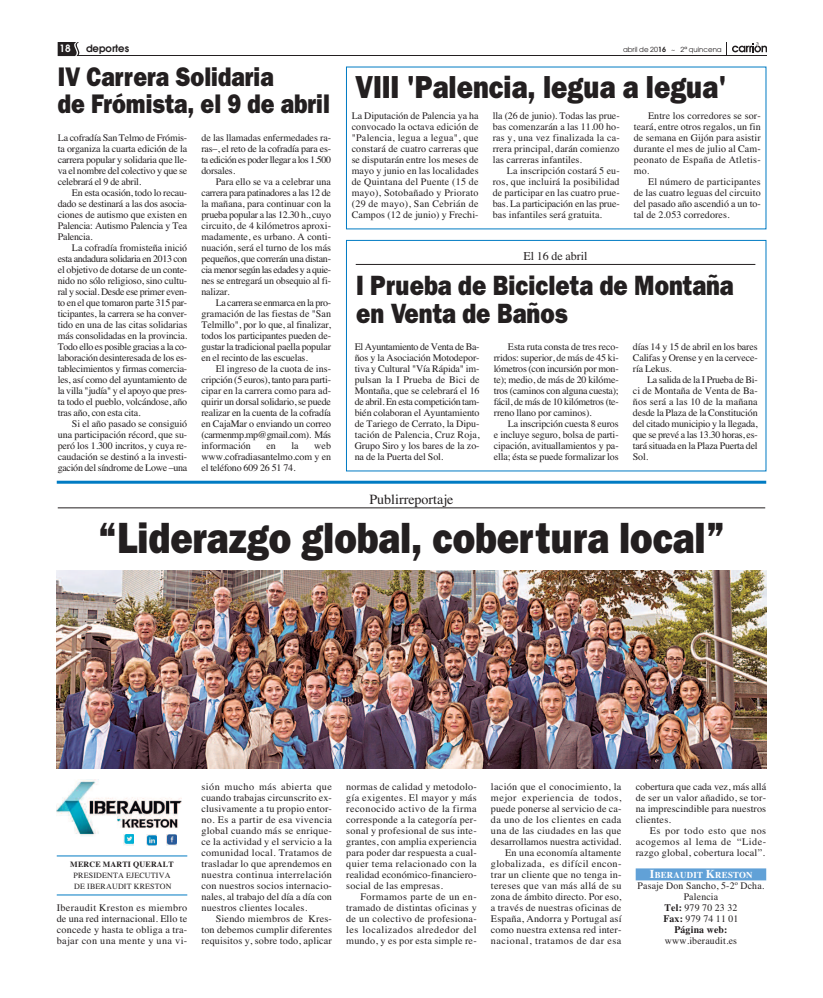
<style>
.page{position:relative;width:823px;height:998px;background:#fff}
.page>*{position:absolute;margin:0;border:0;box-sizing:border-box;transform-origin:0 0}
.t1{font:800 43.9px "Franklin Gothic";color:#231f20;scale:.85 1}
.t2{font:800 32px "Franklin Gothic";color:#231f20;scale:.85 1}
.t3{font:800 28px/28px "Franklin Gothic";color:#231f20;scale:.85 1}
.t4{font:800 27px/27px "Franklin Gothic";color:#231f20;scale:.85 1}
.t5{font:14px "Times";color:#231f20}
.t6{font:12px "Times";color:#231f20}
.t7{font:10px/11px "Times";letter-spacing:.005em;color:#231f20;text-align:justify}
.t8{font:600 10px "Avant Garde";color:#231f20}
.t9{font:600 10px "Avant Garde";color:#fff}
.t10{font:700 9px "Times";letter-spacing:.025em;color:#fff}
.t11{font:8px/11px "Times";letter-spacing:.02em;color:#231f20}
.t12{font:700 8px "Times";letter-spacing:.02em;color:#231f20}
.t13{font:7px "Avant Garde";color:#231f20}
.s1{font-weight:600}
.s2{font-size:12px}
.s3{font-weight:700}
</style>
<div class="page">
<div style="left:346px;top:240px;width:419px;height:231px;border:1px solid #007bc3"></div>
<hr style="left:57px;top:856px;width:130px;height:1px;background:#007bc3">
<hr style="left:57px;top:895px;width:130px;height:1px;background:#007bc3">
<div style="left:635px;top:868px;width:130px;height:12px;background:#61a1d7"></div>
<svg style="left:58px;top:42px;width:21px;height:14px"></svg>
<hr style="left:77px;top:55px;width:688px;height:1px;background:#231f20">
<svg style="left:726px;top:42px;width:39px;height:13px"></svg>
<img style="left:57px;top:570px;width:708px;height:198px">
<hr style="left:58px;top:508px;width:706px;height:1px;background:#231f20">
<hr style="left:57px;top:481px;width:708px;height:3px;background:#007bc3">
<img style="left:57px;top:779px;width:124px;height:57px">
<svg style="left:123px;top:834px;width:11px;height:11px"></svg>
<svg style="left:166px;top:834px;width:11px;height:11px"></svg>
<svg style="left:146px;top:834px;width:11px;height:11px"></svg>
<hr style="left:355px;top:264px;width:400px;height:1px;background:#231f20">
<p class="t9" style="left:60px;top:45px;width:13px">18</p>
<p class="t8" style="left:86px;top:45px;width:44px">deportes</p>
<p class="t13" style="left:622px;top:47px;width:100px">abril de 20<span class="s1">16</span> ~ 2ª quincena</p>
<h3 class="t4" style="left:58px;top:64px;width:321px">IV Carrera Solidaria<br>de Frómista, el 9 de abril</h3>
<p class="t7" style="left:58px;top:132px;width:131px">La cofradía San Telmo de Frómis&shy;ta organiza la cuarta edición de la carrera popular y solidaria que lle&shy;va el nombre del colectivo y que se celebrará el 9 de abril.</p>
<p class="t7" style="left:58px;top:187px;width:131px;text-indent:14px">En esta ocasión, todo lo recau&shy;dado se destinará a las dos asocia&shy;ciones de autismo que existen en Palencia: Autismo Palencia y Tea Palencia.</p>
<p class="t7" style="left:58px;top:242px;width:131px;text-indent:14px">La cofradía fromisteña inició esta andadura solidaria en 2013 con el objetivo de dotarse de un conte&shy;nido no sólo religioso, sino cultu&shy;ral y social. Desde ese primer even&shy;to en el que tomaron parte 315 par&shy;ticipantes, la carrera se ha conver&shy;tido en una de las citas solidarias más consolidadas en la provincia.<br>Todo ello es posible gracias a la co&shy;laboración desinteresada de los es&shy;tablecimientos y firmas comercia&shy;les, así como del ayuntamiento de la villa "judía" y el apoyo que pres&shy;ta todo el pueblo, volcándose, año tras año, con esta cita.</p>
<p class="t7" style="left:58px;top:418px;width:131px;text-indent:14px">Si el año pasado se consiguió una participación récord, que su&shy;peró los 1.300 incritos, y cuya re&shy;caudación se destinó a la investi&shy;gación del síndrome de Lowe –una</p>
<p class="t7" style="left:201px;top:132px;width:131px">de las llamadas enfermedades ra&shy;ras–, el reto de la cofradía para es&shy;ta edición es poder llegar a los 1.500 dorsales.</p>
<p class="t7" style="left:201px;top:176px;width:131px;text-indent:14px">Para ello se va a celebrar una carrera para patinadores a las 12 de la mañana, para continuar con la prueba popular a las 12.30 h., cuyo circuito, de 4 kilómetros aproxi&shy;madamente, es urbano. A conti&shy;nuación, será el turno de los más pequeños, que correrán una distan&shy;cia menor según las edades y a quie&shy;nes se entregará un obsequio al fi&shy;nalizar.</p>
<p class="t7" style="left:201px;top:297px;width:131px;text-indent:14px">La carrera se enmarca en la pro&shy;gramación de las fiestas de "San Telmillo", por lo que, al finalizar, todos los participantes pueden de&shy;gustar la tradicional paella popular en el recinto de las escuelas.</p>
<p class="t7" style="left:201px;top:363px;width:131px;text-indent:14px">El ingreso de la cuota de ins&shy;cripción (5 euros), tanto para parti&shy;cipar en la carrera como para ad&shy;quirir un dorsal solidario, se puede realizar en la cuenta de la cofradía en CajaMar o enviando un correo (carmenmp.mp@gmail.com). Más información</p>
<p class="t7" style="left:266px;top:440px;width:11px">en</p>
<p class="t7" style="left:291px;top:440px;width:9px">la</p>
<p class="t7" style="left:201px;top:440px;width:131px;text-indent:113px">web www.cofradiasantelmo.com y en el teléfono 609 26 51 74.</p>
<h2 class="t2" style="left:355px;top:68px;width:438px">VIII 'Palencia, legua a legua'</h2>
<p class="t7" style="left:351px;top:110px;width:128px">La Diputación de Palencia ya ha convocado la octava edición de "Palencia, legua a legua", que constará de cuatro carreras que se disputarán entre los meses de mayo y junio en las localidades de Quintana del Puente (15 de mayo), Sotobañado y Priorato (29 de mayo), San Cebrián de Campos (12 de junio) y Frechi-</p>
<p class="t7" style="left:492px;top:110px;width:128px">lla (26 de junio). Todas las prue&shy;bas comenzarán a las 11.00 ho&shy;ras y, una vez finalizada la ca&shy;rrera principal, darán comienzo las carreras infantiles.</p>
<p class="t7" style="left:492px;top:165px;width:128px;text-indent:14px">La inscripción costará 5 eu&shy;ros, que incluirá la posibilidad de participar en las cuatro prue&shy;bas. La participación en las prue&shy;bas infantiles será gratuita.</p>
<p class="t6" style="left:523px;top:249px;width:66px">El 16 de abril</p>
<p class="t7" style="left:633px;top:110px;width:128px;text-indent:14px">Entre los corredores se sor&shy;teará, entre otros regalos, un fin de semana en Gijón para asistir durante el mes de julio al Cam&shy;peonato de España de Atletis&shy;mo.</p>
<p class="t7" style="left:633px;top:176px;width:128px;text-indent:14px">El número de participantes de las cuatro leguas del circuito del pasado año ascendió a un to&shy;tal de 2.053 corredores.</p>
<h3 class="t3" style="left:356px;top:272px;width:445px">I Prueba de Bicicleta de Montaña en Venta de Baños</h3>
<p class="t7" style="left:354px;top:341px;width:126px">El Ayuntamiento de Venta de Ba&shy;ños y la Asociación Motodepor&shy;tiva y Cultural "Vía Rápida" im&shy;pulsan la I Prueba de Bici de Montaña, que se celebrará el 16 de abril. En esta competición tam&shy;bién colaboran el Ayuntamiento de Tariego de Cerrato, la Dipu&shy;tación de Palencia, Cruz Roja, Grupo Siro y los bares de la zo&shy;na de la Puerta del Sol.</p>
<p class="t7" style="left:493px;top:341px;width:126px;text-indent:14px">Esta ruta consta de tres reco&shy;rridos: superior, de más de 45 ki&shy;lómetros (con incursión por mon&shy;te); medio, de más de 20 kilóme&shy;tros (caminos con alguna cuesta); fácil, de más de 10 kilómetros (te&shy;rreno llano por caminos).</p>
<p class="t7" style="left:493px;top:418px;width:126px;text-indent:14px">La inscripción cuesta 8 euros e incluye seguro, bolsa de parti&shy;cipación, avituallamientos y pa&shy;ella; ésta se puede formalizar los</p>
<p class="t7" style="left:632px;top:341px;width:126px">días 14 y 15 de abril en los bares Califas y Orense y en la cervece&shy;ría Lekus.</p>
<p class="t7" style="left:632px;top:374px;width:126px;text-indent:14px">La salida de la I Prueba de Bi&shy;ci de Montaña de Venta de Ba&shy;ños será a las 10 de la mañana desde la Plaza de la Constitución del citado municipio y la llegada, que se prevé a las 13.30 horas, es&shy;tará situada en la Plaza Puerta del Sol.</p>
<h3 class="t5" style="left:369px;top:491px;width:85px">Publirreportaje</h3>
<h1 class="t1" style="left:98px;top:513px;width:739px">“Liderazgo global, cobertura local”</h1>
<p class="t12" style="left:70px;top:860px;width:105px">MERCE MARTI QUERALT</p>
<p class="t11" style="left:73px;top:870px;width:100px">PRESIDENTA EJECUTIVA<br>DE IBERAUDIT KRESTON</p>
<p class="t7" style="left:57px;top:902px;width:132px">Iberaudit Kreston es miembro de una red internacional. Ello te concede y hasta te obliga a tra&shy;bajar con una mente y una vi-</p>
<p class="t7" style="left:201px;top:781px;width:132px">sión mucho más abierta que cuando trabajas circunscrito ex&shy;clusivamente a tu propio entor&shy;no. Es a partir de esa vivencia global cuando más se enrique&shy;ce la actividad y el servicio a la comunidad local. Tratamos de trasladar lo que aprendemos en nuestra continua interrelación con nuestros socios internacio&shy;nales, al trabajo del día a día con nuestros clientes locales.</p>
<p class="t7" style="left:201px;top:913px;width:132px;text-indent:14px">Siendo miembros de Kres&shy;ton debemos cumplir diferentes requisitos y, sobre todo, aplicar</p>
<p class="t7" style="left:346px;top:781px;width:132px">normas de calidad y metodolo&shy;gía exigentes. El mayor y más reconocido activo de la firma corresponde a la categoría per&shy;sonal y profesional de sus inte&shy;grantes, con amplia experiencia para poder dar respuesta a cual&shy;quier tema relacionado con la realidad económico-financiero&shy;social de las empresas.</p>
<p class="t7" style="left:346px;top:891px;width:132px;text-indent:14px">Formamos parte de un en&shy;tramado de distintas oficinas y de un colectivo de profesiona&shy;les localizados alrededor del mundo, y es por esta simple re-</p>
<p class="t7" style="left:490px;top:781px;width:132px;text-align:right">lación que el conocimiento, la mejor experiencia de todos, puede ponerse al servicio de ca&shy;da uno de los clientes en cada una de las ciudades en las que desarrollamos nuestra actividad.<br>En una economía altamente globalizada, es difícil encon&shy;trar un cliente que no tenga in&shy;tereses que van más allá de su zona de ámbito directo. Por eso, a través de nuestras oficinas de<br>España, Andorra y Portugal así como nuestra extensa red inter&shy;nacional, tratamos de dar esa</p>
<p class="t7" style="left:635px;top:781px;width:132px">cobertura que cada vez, más allá de ser un valor añadido, se tor&shy;na imprescindible para nuestros clientes.</p>
<p class="t7" style="left:635px;top:825px;width:132px;text-indent:14px">Es por todo esto que nos acogemos al lema de “Lide&shy;razgo global, cobertura local”.</p>
<p class="t10" style="left:649px;top:870px;width:104px"><span class="s2">I</span>BERAUDIT <span class="s2">K</span>RESTON</p>
<p class="t7" style="left:637px;top:880px;width:128px;text-align:center">Pasaje Don Sancho, 5-2º Dcha.<br>Palencia<br><span class="s3">Tel:</span> 979 70 23 32<br><span class="s3">Fax:</span> 979 74 11 01<br><span class="s3">Página web:</span></p>
<p class="t7" style="left:664px;top:935px;width:74px">www.iberaudit.es</p>
</div>
